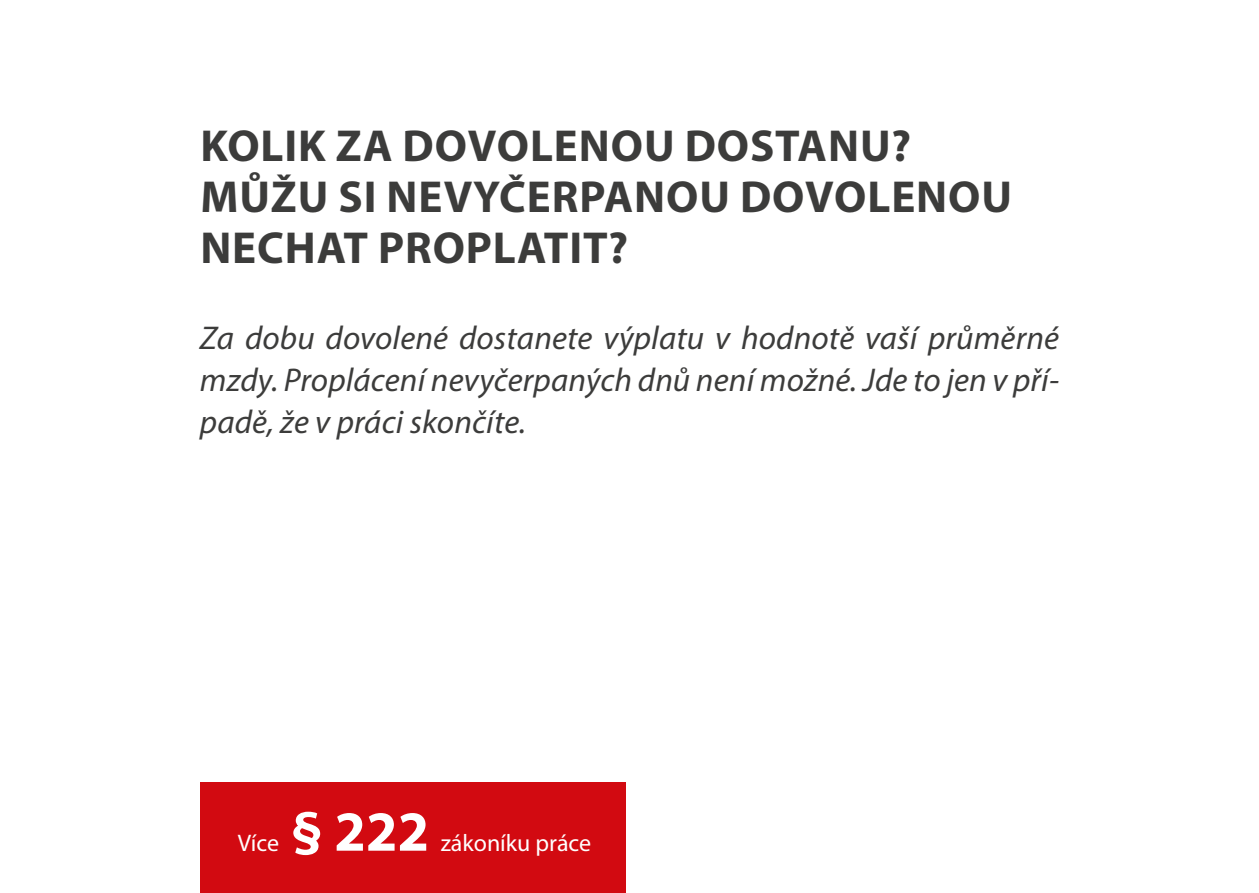
<style>
.page{position:relative;width:1259px;height:893px;background:#fff}
.page>*{position:absolute;margin:0;border:0;box-sizing:border-box;transform-origin:0 0}
.t1{font:700 57px "Myriad Pro";color:#fff}
.t2{font:700 45px/51px "Myriad Pro";letter-spacing:.02em;color:#3c3c3b}
.t3{font:italic 33px/42px "Myriad Pro";letter-spacing:.005em;color:#3c3c3b;text-align:justify}
.t4{font:24px "Myriad Pro";color:#fff}
</style>
<div class="page">
<div style="left:200px;top:782px;width:425px;height:111px;background:#d20a11"></div>
<h2 class="t2" style="left:200px;top:119px;width:813px">KOLIK ZA DOVOLENOU DOSTANU?<br>MŮŽU SI NEVYČERPANOU DOVOLENOU<br>NECHAT PROPLATIT?</h2>
<p class="t3" style="left:200px;top:316px;width:860px">Za dobu dovolené dostanete výplatu v hodnotě vaší průměrné mzdy. Proplácení nevyčerpaných dnů není možné. Jde to jen v pří&shy;padě, že v práci skončíte.</p>
<p class="t4" style="left:238px;top:828px;width:43px">Více</p>
<h1 class="t1" style="left:291px;top:794px;width:140px">§ 222</h1>
<p class="t4" style="left:441px;top:828px;width:152px">zákoníku práce</p>
</div>
